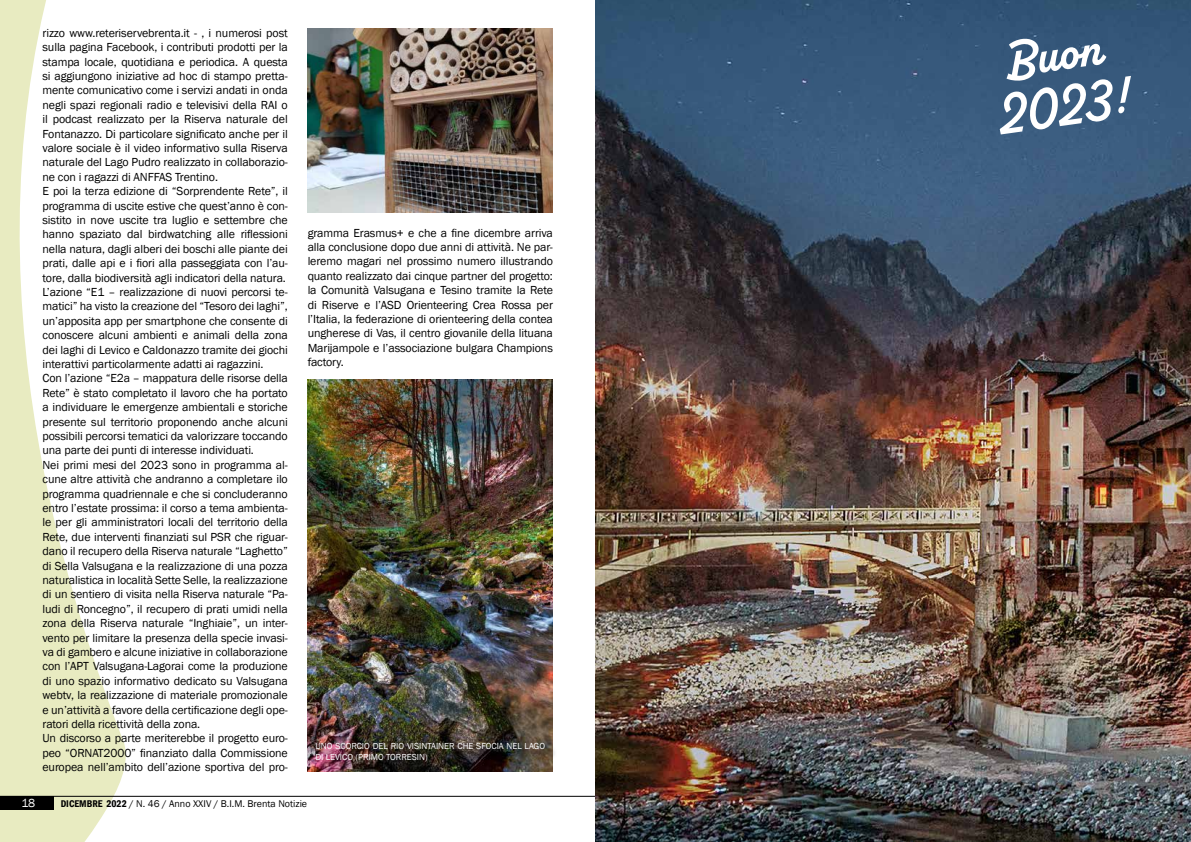
<style>
.page{position:relative;width:1191px;height:842px;background:#fff}
.page>*{position:absolute;margin:0;border:0;box-sizing:border-box;transform-origin:0 0}
.t1{font:700 51.2px/51.2px "Alkaline";color:#fff;text-align:center}
.t2{font:12px/14.4px "Franklin Gothic";letter-spacing:-.01em;color:#000}
.t3{font:12px "Franklin Gothic";color:#fff}
.t4{font:10px "Franklin Gothic";color:#000}
.t5{font:9px/10.8px "Franklin Gothic";color:#fff}
.s1{font-weight:600;font-stretch:condensed}
</style>
<div class="page">
<svg style="left:0;top:0;width:251px;height:842px"></svg>
<hr style="left:0;top:796px;width:595px;height:1px;background:#000">
<div style="left:0;top:796px;width:54px;height:13px;background:#000"></div>
<img style="left:308px;top:28px;width:245px;height:184px">
<img style="left:307px;top:380px;width:246px;height:392px">
<div style="left:318px;top:744px;width:239px;height:29px;background:#000;opacity:.75"></div>
<img style="left:595px;top:0;width:596px;height:842px">
<p class="t2" style="left:43px;top:26px;width:247px">rizzo www.reteriservebrenta.it - , i numerosi post sulla pagina Facebook, i contributi prodotti per la stampa locale, quotidiana e periodica. A questa si aggiungono iniziative ad hoc di stampo pretta&shy;mente comunicativo come i servizi andati in onda negli spazi regionali radio e televisivi della RAI o il podcast realizzato per la Riserva naturale del Fontanazzo. Di particolare significato anche per il valore sociale è il video informativo sulla Riserva naturale del Lago Pudro realizzato in collaborazio&shy;ne con i ragazzi di ANFFAS Trentino.<br>E poi la terza edizione di “Sorprendente Rete”, il programma di uscite estive che quest’anno è con&shy;sistito in nove uscite tra luglio e settembre che hanno spaziato dal birdwatching alle riflessioni nella natura, dagli alberi dei boschi alle piante dei prati, dalle api e i fiori alla passeggiata con l’au&shy;tore, dalla biodiversità agli indicatori della natura.<br>L’azione “E1 – realizzazione di nuovi percorsi te&shy;matici” ha visto la creazione del “Tesoro dei laghi”, un’apposita app per smartphone che consente di conoscere alcuni ambienti e animali della zona dei laghi di Levico e Caldonazzo tramite dei giochi interattivi particolarmente adatti ai ragazzini.<br>Con l’azione “E2a – mappatura delle risorse della Rete” è stato completato il lavoro che ha portato a individuare le emergenze ambientali e storiche presente sul territorio proponendo anche alcuni possibili percorsi tematici da valorizzare toccando una parte dei punti di interesse individuati.<br>Nei primi mesi del 2023 sono in programma al&shy;cune altre attività che andranno a completare ilo programma quadriennale e che si concluderanno entro l’estate prossima: il corso a tema ambienta&shy;le per gli amministratori locali del territorio della Rete, due interventi finanziati sul PSR che riguar&shy;dano il recupero della Riserva naturale “Laghetto” di Sella Valsugana e la realizzazione di una pozza naturalistica in località Sette Selle, la realizzazione di un sentiero di visita nella Riserva naturale “Pa&shy;ludi di Roncegno”, il recupero di prati umidi nella zona della Riserva naturale “Inghiaie”, un inter&shy;vento per limitare la presenza della specie invasi&shy;va di gambero e alcune iniziative in collaborazione con l’APT Valsugana-Lagorai come la produzione di uno spazio informativo dedicato su Valsugana webtv, la realizzazione di materiale promozionale e un’attività a favore della certificazione degli ope&shy;ratori della ricettività della zona.<br>Un discorso a parte meriterebbe il progetto euro&shy;peo “ORNAT2000” finanziato dalla Commissione europea nell’ambito dell’azione sportiva del pro-</p>
<p class="t2" style="left:308px;top:226px;width:247px;text-align:justify">gramma Erasmus+ e che a fine dicembre arriva alla conclusione dopo due anni di attività. Ne par&shy;leremo magari nel prossimo numero illustrando quanto realizzato dai cinque partner del progetto: la Comunità Valsugana e Tesino tramite la Rete di Riserve e l’ASD Orienteering Crea Rossa per l’Italia, la federazione di orienteering della contea ungherese di Vas, il centro giovanile della lituana Marijampole e l’associazione bulgara Champions factory.</p>
<p class="t5" style="left:315px;top:741px;width:231px">UNO SCORCIO DEL RIO VISINTAINER CHE SFOCIA NEL LAGO<br>DI LEVICO (PRIMO TORRESIN)</p>
<p class="t3" style="left:21px;top:795px;width:15px">18</p>
<p class="t4" style="left:61px;top:797px;width:248px"><span class="s1">DICEMBRE 2022</span> / N. 46 / Anno XXIV / B.I.M. Brenta Notizie</p>
<h1 class="t1" style="left:988px;top:39px;width:128px;rotate:-8deg">Buon<br>2023!</h1>
</div>
